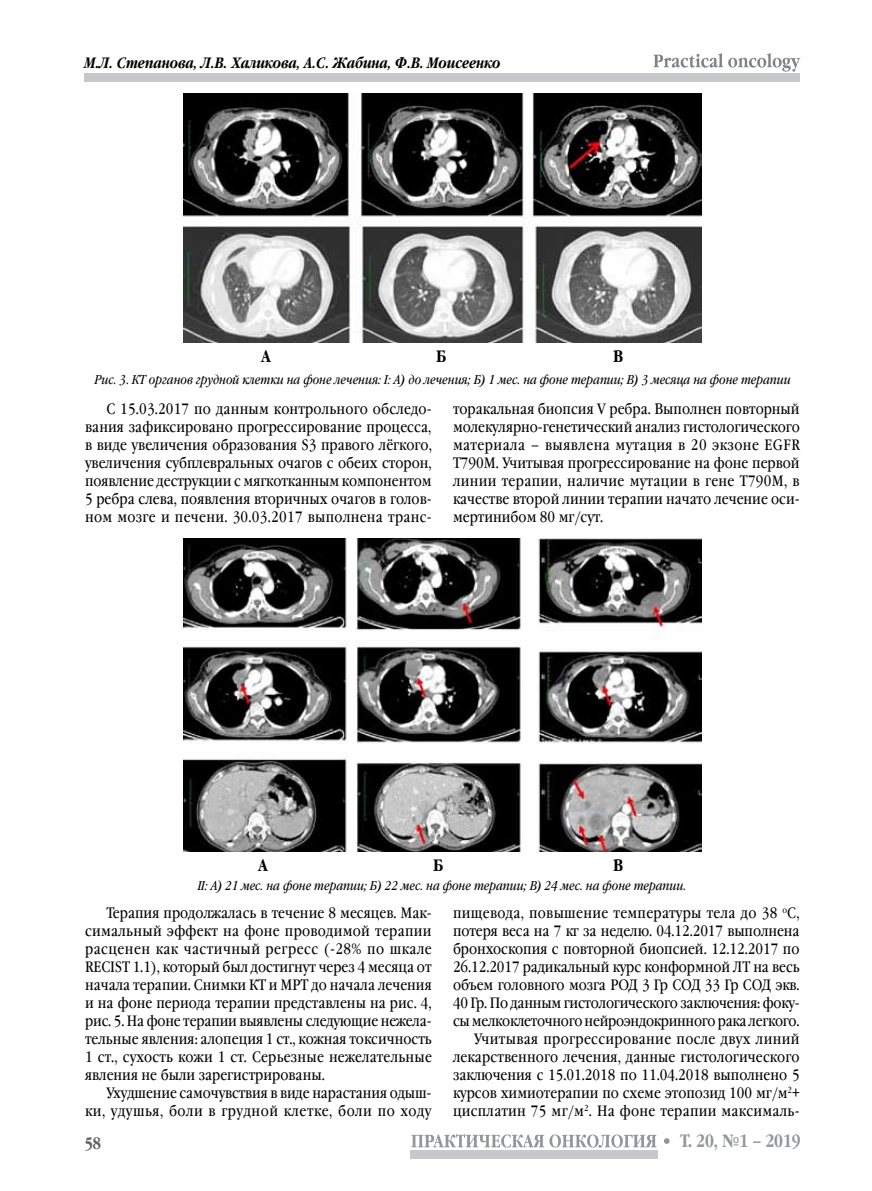
<style>
.page{position:relative;width:872px;height:1191px;background:#fff}
.page>*{position:absolute;margin:0;border:0;box-sizing:border-box;transform-origin:0 0}
.t1{font:700 17.85px "Garamond Narrow C";color:#939598}
.t2{font:700 16.5px "Garamond Narrow C";color:#000}
.t3{font:700 16.5px "Garamond Narrow C";color:#636466}
.t4{font:15px/18px "Garamond Book Narrow C";color:#000;text-align:justify}
.t5{font:italic 700 15px "Garamond Narrow C";color:#000}
.t6{font:italic 12.75px "Garamond Book Narrow C";color:#000}
</style>
<div class="page">
<div style="left:84px;top:74px;width:716px;height:8px;background:#c7c8ca"></div>
<svg style="left:653px;top:53px;width:147px;height:19px"></svg>
<div style="left:411px;top:1150px;width:247px;height:8px;background:#c7c8ca"></div>
<svg style="left:411px;top:1134px;width:258px;height:13px"></svg>
<img style="left:183px;top:94px;width:518px;height:248px">
<img style="left:183px;top:538px;width:518px;height:314px">
<p class="t5" style="left:84px;top:54px;width:417px">М.Л. Степанова, Л.В. Халикова, А.С. Жабина, Ф.В. Моисеенко</p>
<p class="t2" style="left:261px;top:347px;width:11px">А</p>
<p class="t2" style="left:436px;top:347px;width:12px">Б</p>
<p class="t2" style="left:613px;top:347px;width:12px">В</p>
<p class="t6" style="left:95px;top:372px;width:697px">Рис. 3. КТ органов грудной клетки на фоне лечения: I: А) до лечения; Б) 1 мес. на фоне терапии; В) 3 месяца на фоне терапии</p>
<p class="t4" style="left:85px;top:400px;width:348px;text-indent:21px">С 15.03.2017 по данным контрольного обследо&shy;вания зафиксировано прогрессирование процесса, в виде увеличения образования S3 правого лёгкого, увеличения субплевральных очагов с обеих сторон, появление деструкции с мягкотканным компонентом 5 ребра слева, появления вторичных очагов в голов&shy;ном мозге и печени. 30.03.2017 выполнена транс-</p>
<p class="t4" style="left:453px;top:400px;width:348px">торакальная биопсия V ребра. Выполнен повторный молекулярно-генетический анализ гистологического материала – выявлена мутация в 20 экзоне EGFR Т790М. Учитывая прогрессирование на фоне первой линии терапии, наличие мутации в гене Т790М, в качестве второй линии терапии начато лечение оси&shy;мертинибом 80 мг/сут.</p>
<p class="t2" style="left:258px;top:855px;width:11px">А</p>
<p class="t2" style="left:433px;top:855px;width:12px">Б</p>
<p class="t2" style="left:613px;top:855px;width:12px">В</p>
<p class="t6" style="left:198px;top:879px;width:489px">II: А) 21 мес. на фоне терапии; Б) 22 мес. на фоне терапии; В) 24 мес. на фоне терапии.</p>
<p class="t4" style="left:85px;top:904px;width:348px;text-indent:21px">Терапия продолжалась в течение 8 месяцев. Мак&shy;симальный эффект на фоне проводимой терапии расценен как частичный регресс (-28% по шкале RECIST 1.1), который был достигнут через 4 месяца от начала терапии. Снимки КТ и МРТ до начала лечения и на фоне периода терапии представлены на рис. 4, рис. 5. На фоне терапии выявлены следующие нежела&shy;тельные явления: алопеция 1 ст., кожная токсичность 1 ст., сухость кожи 1 ст. Серьезные нежелательные явления не были зарегистрированы.</p>
<p class="t4" style="left:85px;top:1084px;width:348px;text-align:right">Ухудшение самочувствия в виде нарастания одыш&shy;ки, удушья, боли в грудной клетке, боли по ходу</p>
<p class="t4" style="left:453px;top:904px;width:348px;text-align:right">пищевода, повышение температуры тела до 38 <sup>о</sup>С, потеря веса на 7 кг за неделю. 04.12.2017 выполнена бронхоскопия с повторной биопсией. 12.12.2017 по 26.12.2017 радикальный курс конформной ЛТ на весь объем головного мозга РОД 3 Гр СОД 33 Гр СОД экв.<br>40 Гр. По данным гистологического заключения: фоку&shy;сы мелкоклеточного нейроэндокринного рака легкого.<br>Учитывая прогрессирование после двух линий лекарственного лечения, данные гистологического заключения с 15.01.2018 по 11.04.2018 выполнено 5 курсов химиотерапии по схеме этопозид 100 мг/м<sup>2</sup>+ цисплатин 75 мг/м<sup>2</sup>. На фоне терапии максималь-</p>
<p class="t3" style="left:85px;top:1133px;width:18px">58</p>
<p class="t1" style="left:680px;top:1131px;width:122px">Т. 20, №1 – 2019</p>
</div>
